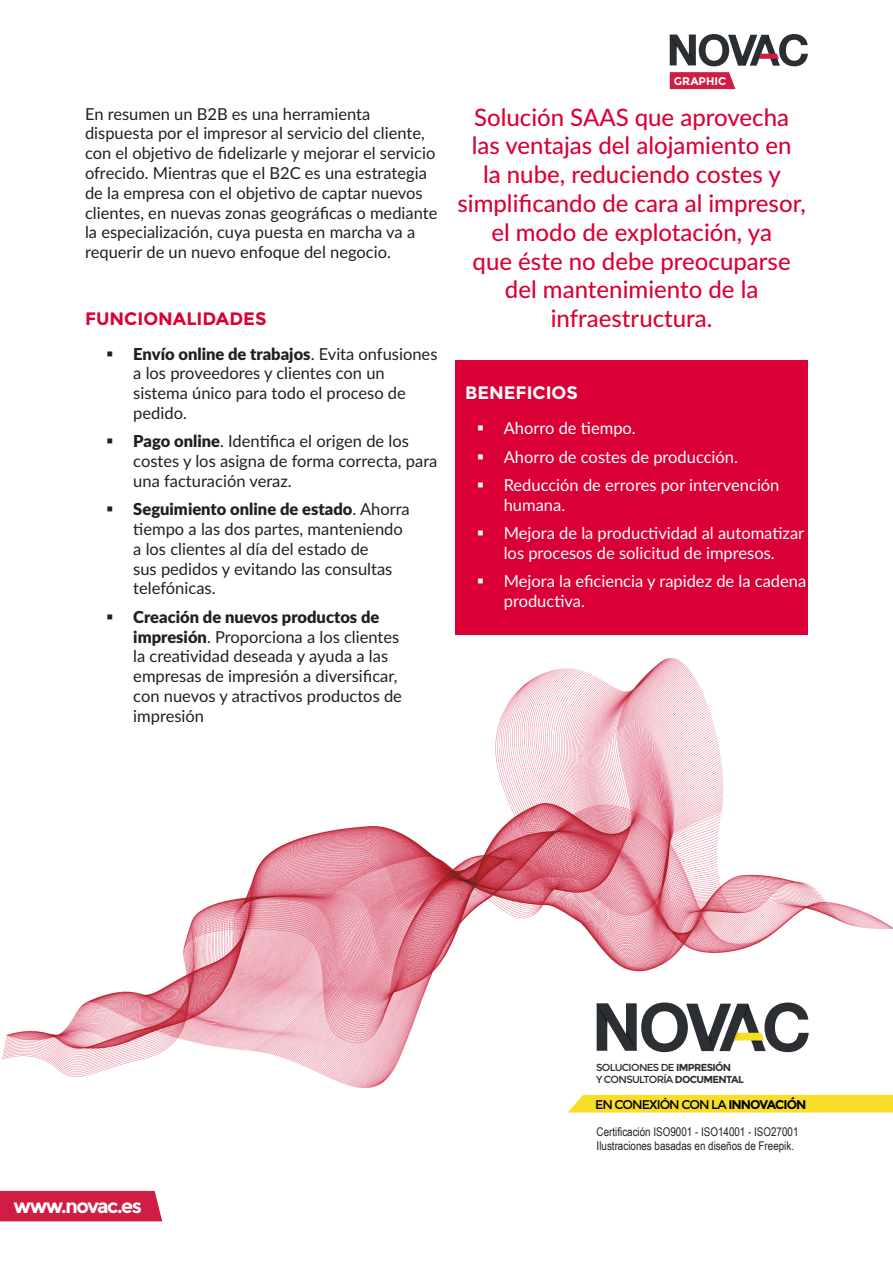
<style>
.page{position:relative;width:893px;height:1263px;background:#fff}
.page>*{position:absolute;margin:0;border:0;box-sizing:border-box;transform-origin:0 0}
.Párrafo_Folleto{font:500 24px/28.8px "Lato";color:#da0035;text-align:center}
.t1{font:700 19.5px "Montserrat";letter-spacing:-.075em;color:#fff}
.Título_Office{font:700 18px "Montserrat";color:#da0035}
.Título_Office-2{font:700 18px "Montserrat";color:#fff}
.Párrafo_Folleto-2{font:16.5px/19.8px "Lato";color:#231f20}
.t2{font:16.5px/19.8px "Lato";color:#fff}
.t3{font:12.6px "Montserrat";letter-spacing:-.075em;color:#000001}
.t4{font:12px/14.4px "Arial Narrow";color:#231f20}
.t5{font:700 11.1px "Montserrat";color:#fff}
.t6{font:10.2px/12.1px "Montserrat";letter-spacing:-.065em;color:#2b2e32}
.s1{font-weight:900}
.s2{font-weight:700}
</style>
<div class="page">
<svg style="left:670px;top:34px;width:138px;height:32px"></svg>
<svg style="left:670px;top:72px;width:65px;height:17px"></svg>
<div style="left:0;top:1191px;width:162px;height:30px;background:#d01d44"></div>
<img style="left:3px;top:658px;width:890px;height:429px">
<div style="left:455px;top:360px;width:353px;height:275px;background:#da0035"></div>
<div style="left:568px;top:1095px;width:325px;height:17px;background:#f9de29"></div>
<svg style="left:597px;top:1002px;width:212px;height:50px"></svg>
<p class="Párrafo_Folleto-2" style="left:85px;top:103px;width:354px">En resumen un B2B es una herramienta dispuesta por el impresor al servicio del cliente, con el objetivo de fidelizarle y mejorar el servicio ofrecido. Mientras que el B2C es una estrategia de la empresa con el objetivo de captar nuevos clientes, en nuevas zonas geográficas o mediante la especialización, cuya puesta en marcha va a requerir de un nuevo enfoque del negocio.</p>
<p class="Título_Office" style="left:85px;top:308px;width:183px">FUNCIONALIDADES</p>
<p class="Párrafo_Folleto-2" style="left:133px;top:343px;width:306px"><span class="s1">Envío online de trabajos</span>. Evita onfusiones a los proveedores y clientes con un sistema único para todo el proceso de pedido.</p>
<p class="Párrafo_Folleto-2" style="left:133px;top:431px;width:306px"><span class="s1">Pago online</span>. Identifica el origen de los costes y los asigna de forma correcta, para una facturación veraz.</p>
<p class="Párrafo_Folleto-2" style="left:133px;top:499px;width:278px"><span class="s1">Seguimiento online de estado</span>. Ahorra tiempo a las dos partes, manteniendo a los clientes al día del estado de<br>sus pedidos y evitando las consultas telefónicas.</p>
<p class="Párrafo_Folleto-2" style="left:133px;top:606px;width:270px"><span class="s1">Creación de nuevos productos de impresión</span>. Proporciona a los clientes la creatividad deseada y ayuda a las empresas de impresión a diversificar, con nuevos y atractivos productos de impresión</p>
<p class="t5" style="left:674px;top:74px;width:54px">GRAPHIC</p>
<p class="Párrafo_Folleto" style="left:457px;top:101px;width:350px">Solución SAAS que aprovecha las ventajas del alojamiento en<br>la nube, reduciendo costes y simplificando de cara al impresor, el modo de explotación, ya<br>que éste no debe preocuparse del mantenimiento de la infraestructura.</p>
<p class="Título_Office-2" style="left:465px;top:382px;width:114px">BENEFICIOS</p>
<p class="t2" style="left:504px;top:418px;width:134px">Ahorro de tiempo.</p>
<p class="t2" style="left:504px;top:446px;width:236px">Ahorro de costes de producción.</p>
<p class="t2" style="left:504px;top:474px;width:277px">Reducción de errores por intervención humana.</p>
<p class="t2" style="left:504px;top:522px;width:302px">Mejora de la productividad al automatizar los procesos de solicitud de impresos.</p>
<p class="t2" style="left:504px;top:570px;width:304px">Mejora la eficiencia y rapidez de la cadena productiva.</p>
<p class="t1" style="left:14px;top:1194px;width:130px">www.novac.es</p>
<p class="t6" style="left:596px;top:1061px;width:149px">SOLUCIONES DE <span class="s2">IMPRESIÓN<br></span>Y CONSULTORÍA <span class="s2">DOCUMENTAL</span></p>
<p class="t3" style="left:595px;top:1097px;width:213px">EN CONEXIÓN CON LA <span class="s2">INNOVACIÓN</span></p>
<p class="t4" style="left:597px;top:1124px;width:203px">Certificación ISO9001 - ISO14001 - ISO27001<br>Ilustraciones basadas en diseños de Freepik.</p>
</div>
